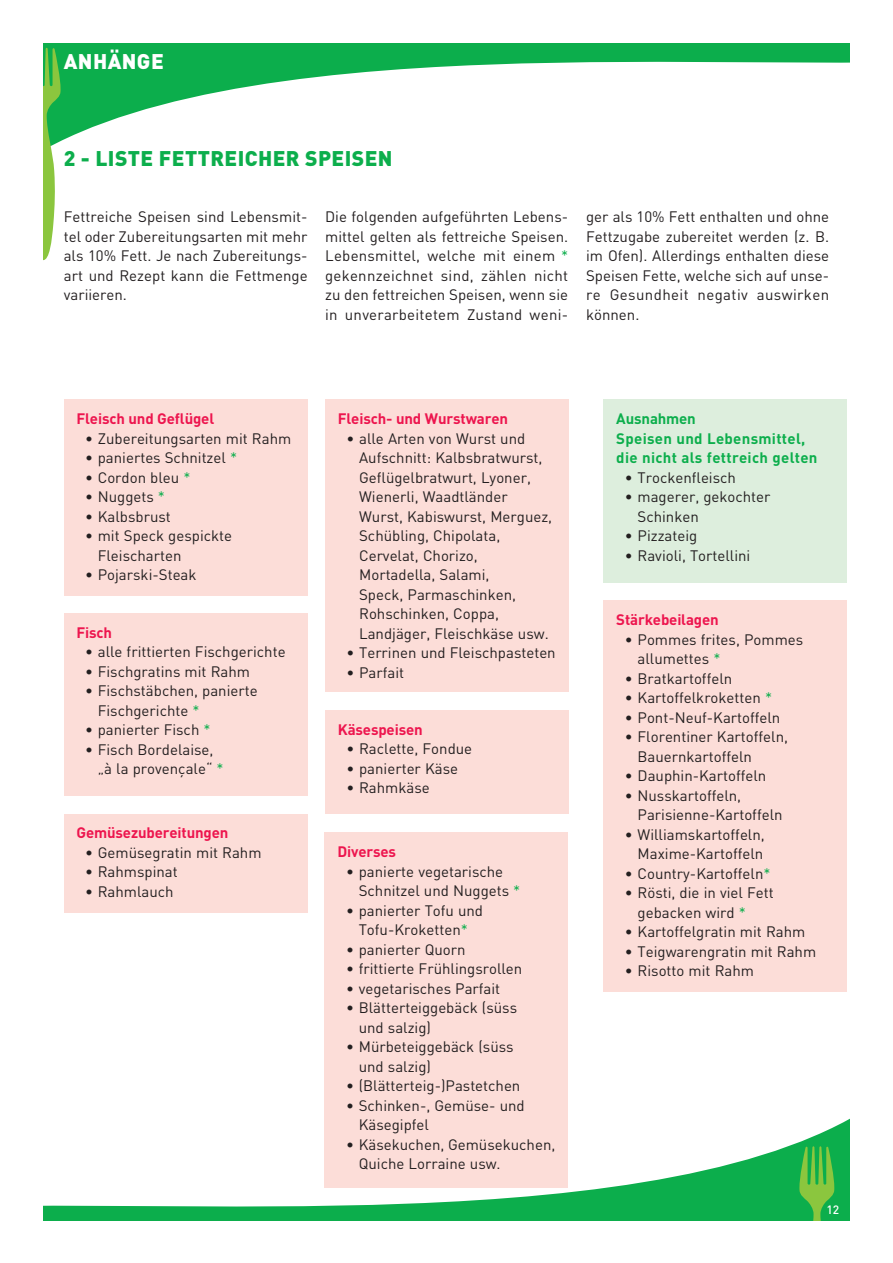
<style>
.page{position:relative;width:893px;height:1263px;background:#fff}
.page>*{position:absolute;margin:0;border:0;box-sizing:border-box;transform-origin:0 0}
.t1{font:900 21px "DIN";letter-spacing:.02em;color:#0cae4c}
.t2{font:900 21px "DIN";letter-spacing:.02em;color:#fff}
.t3{font:15px/19.5px "DIN";color:#231f20}
.t4{font:700 15px "DIN";letter-spacing:-.01em;color:#ed154e}
.t5{font:700 15px/19.5px "DIN";letter-spacing:.02em;color:#0cae4c}
.t6{font:500 12px "DIN";color:#fff}
.s1{color:#0cae4c}
</style>
<div class="page">
<div style="left:64px;top:813px;width:244px;height:99px;background:#fcddd8"></div>
<div style="left:325px;top:832px;width:243px;height:356px;background:#fcddd8"></div>
<svg style="left:43px;top:1070px;width:807px;height:151px"></svg>
<svg style="left:799px;top:1146px;width:35px;height:75px;background:#4eba44"></svg>
<svg style="left:43px;top:43px;width:807px;height:98px"></svg>
<svg style="left:43px;top:48px;width:18px;height:212px"></svg>
<div style="left:64px;top:399px;width:244px;height:197px;background:#fcddd8"></div>
<div style="left:64px;top:613px;width:244px;height:182px;background:#fcddd8"></div>
<div style="left:325px;top:710px;width:244px;height:104px;background:#fcddd8"></div>
<div style="left:604px;top:600px;width:243px;height:391px;background:#fcddd8"></div>
<div style="left:325px;top:399px;width:244px;height:292px;background:#fcddd8"></div>
<div style="left:604px;top:399px;width:243px;height:184px;background:#ded"></div>
<h1 class="t2" style="left:64px;top:47px;width:101px">ANHÄNGE</h1>
<h1 class="t1" style="left:64px;top:144px;width:330px">2 - LISTE FETTREICHER SPEISEN</h1>
<p class="t3" style="left:64px;top:207px;width:245px;text-align:justify">Fettreiche Speisen sind Lebensmit&shy;tel oder Zubereitungsarten mit mehr als 10% Fett. Je nach Zubereitungs&shy;art und Rezept kann die Fettmenge variieren.</p>
<p class="t3" style="left:325px;top:207px;width:245px;text-align:justify">Die folgenden aufgeführten Lebens&shy;mittel gelten als fettreiche Speisen.<br>Lebensmittel, welche mit einem <span class="s1">* </span>gekennzeichnet sind, zählen nicht zu den fettreichen Speisen, wenn sie in unverarbeitetem Zustand weni-</p>
<p class="t3" style="left:586px;top:207px;width:245px;text-align:justify">ger als 10% Fett enthalten und ohne Fettzugabe zubereitet werden (z. B. im Ofen). Allerdings enthalten diese Speisen Fette, welche sich auf unse&shy;re Gesundheit negativ auswirken können.</p>
<p class="t4" style="left:77px;top:409px;width:139px">Fleisch und Geflügel</p>
<p class="t3" style="left:85px;top:428px;width:208px">• Zubereitungsarten mit Rahm</p>
<p class="t3" style="left:85px;top:448px;width:154px">• paniertes Schnitzel <span class="s1">*</span></p>
<p class="t3" style="left:85px;top:467px;width:107px">• Cordon bleu <span class="s1">*</span></p>
<p class="t3" style="left:85px;top:487px;width:82px">• Nuggets <span class="s1">*</span></p>
<p class="t3" style="left:85px;top:506px;width:87px">• Kalbsbrust</p>
<p class="t3" style="left:98px;top:526px;width:136px;text-indent:-13px">• mit Speck gespickte<br>Fleischarten</p>
<p class="t3" style="left:85px;top:565px;width:113px">• Pojarski-Steak</p>
<p class="t4" style="left:77px;top:623px;width:37px">Fisch</p>
<p class="t3" style="left:85px;top:642px;width:202px">• alle frittierten Fischgerichte</p>
<p class="t3" style="left:85px;top:661px;width:166px">• Fischgratins mit Rahm</p>
<p class="t3" style="left:98px;top:681px;width:161px;text-indent:-13px">• Fischstäbchen, panierte<br>Fischgerichte <span class="s1">*</span></p>
<p class="t3" style="left:85px;top:720px;width:127px">• panierter Fisch <span class="s1">*</span></p>
<p class="t3" style="left:98px;top:739px;width:127px;text-indent:-13px">• Fisch Bordelaise, „à la provençale“ <span class="s1">*</span></p>
<p class="t4" style="left:77px;top:823px;width:153px">Gemüsezubereitungen</p>
<p class="t3" style="left:85px;top:842px;width:178px">• Gemüsegratin mit Rahm</p>
<p class="t3" style="left:85px;top:862px;width:94px">• Rahmspinat</p>
<p class="t3" style="left:85px;top:881px;width:90px">• Rahmlauch</p>
<p class="t4" style="left:338px;top:409px;width:172px">Fleisch- und Wurstwaren</p>
<p class="t3" style="left:359px;top:428px;width:195px;text-indent:-13px">• alle Arten von Wurst und<br>Aufschnitt: Kalbsbratwurst,<br>Geflügelbratwurt, Lyoner,<br>Wienerli, Waadtländer<br>Wurst, Kabiswurst, Merguez,<br>Schübling, Chipolata,<br>Cervelat, Chorizo,<br>Mortadella, Salami,<br>Speck, Parmaschinken,<br>Rohschinken, Coppa,<br>Landjäger, Fleischkäse usw.</p>
<p class="t3" style="left:346px;top:643px;width:211px">• Terrinen und Fleischpasteten</p>
<p class="t3" style="left:346px;top:662px;width:59px">• Parfait</p>
<p class="t4" style="left:338px;top:720px;width:86px">Käsespeisen</p>
<p class="t3" style="left:346px;top:739px;width:127px">• Raclette, Fondue</p>
<p class="t3" style="left:346px;top:758px;width:113px">• panierter Käse</p>
<p class="t3" style="left:346px;top:778px;width:85px">• Rahmkäse</p>
<p class="t4" style="left:337px;top:842px;width:60px">Diverses</p>
<p class="t3" style="left:359px;top:861px;width:163px;text-indent:-13px">• panierte vegetarische<br>Schnitzel und Nuggets <span class="s1">*</span></p>
<p class="t3" style="left:346px;top:900px;width:139px;text-align:center">• panierter Tofu und<br>Tofu-Kroketten<span class="s1">*</span></p>
<p class="t3" style="left:346px;top:939px;width:121px">• panierter Quorn</p>
<p class="t3" style="left:346px;top:959px;width:178px">• frittierte Frühlingsrollen</p>
<p class="t3" style="left:346px;top:978px;width:156px">• vegetarisches Parfait</p>
<p class="t3" style="left:359px;top:998px;width:160px;text-indent:-13px">• Blätterteiggebäck (süss und salzig)</p>
<p class="t3" style="left:359px;top:1037px;width:156px;text-indent:-13px">• Mürbeteiggebäck (süss und salzig)</p>
<p class="t3" style="left:346px;top:1076px;width:176px">• (Blätterteig-)Pastetchen</p>
<p class="t3" style="left:359px;top:1095px;width:167px;text-indent:-13px">• Schinken-, Gemüse- und<br>Käsegipfel</p>
<p class="t3" style="left:359px;top:1134px;width:198px;text-indent:-13px">• Käsekuchen, Gemüsekuchen,<br>Quiche Lorraine usw.</p>
<p class="t5" style="left:616px;top:408px;width:203px">Ausnahmen<br>Speisen und Lebensmittel, die nicht als fettreich gelten</p>
<p class="t3" style="left:625px;top:467px;width:113px">• Trockenfleisch</p>
<p class="t3" style="left:638px;top:487px;width:134px;text-indent:-13px">• magerer, gekochter<br>Schinken</p>
<p class="t3" style="left:625px;top:526px;width:74px">• Pizzateig</p>
<p class="t3" style="left:625px;top:545px;width:127px">• Ravioli, Tortellini</p>
<p class="t4" style="left:616px;top:610px;width:104px">Stärkebeilagen</p>
<p class="t3" style="left:638px;top:629px;width:167px;text-indent:-13px">• Pommes frites, Pommes allumettes <span class="s1">*</span></p>
<p class="t3" style="left:625px;top:668px;width:109px">• Bratkartoffeln</p>
<p class="t3" style="left:625px;top:688px;width:149px">• Kartoffelkroketten <span class="s1">*</span></p>
<p class="t3" style="left:625px;top:707px;width:157px">• Pont-Neuf-Kartoffeln</p>
<p class="t3" style="left:638px;top:727px;width:152px;text-indent:-13px">• Florentiner Kartoffeln,<br>Bauernkartoffeln</p>
<p class="t3" style="left:625px;top:766px;width:143px">• Dauphin-Kartoffeln</p>
<p class="t3" style="left:638px;top:785px;width:146px;text-indent:-13px">• Nusskartoffeln,<br>Parisienne-Kartoffeln</p>
<p class="t3" style="left:625px;top:824px;width:141px;text-align:right">• Williamskartoffeln,<br>Maxime-Kartoffeln</p>
<p class="t3" style="left:625px;top:863px;width:147px">• Country-Kartoffeln<span class="s1">*</span></p>
<p class="t3" style="left:638px;top:883px;width:138px;text-indent:-13px">• Rösti, die in viel Fett gebacken wird <span class="s1">*</span></p>
<p class="t3" style="left:625px;top:922px;width:182px">• Kartoffelgratin mit Rahm</p>
<p class="t3" style="left:625px;top:941px;width:193px">• Teigwarengratin mit Rahm</p>
<p class="t3" style="left:625px;top:961px;width:131px">• Risotto mit Rahm</p>
<p class="t6" style="left:826px;top:1202px;width:14px">12</p>
</div>
